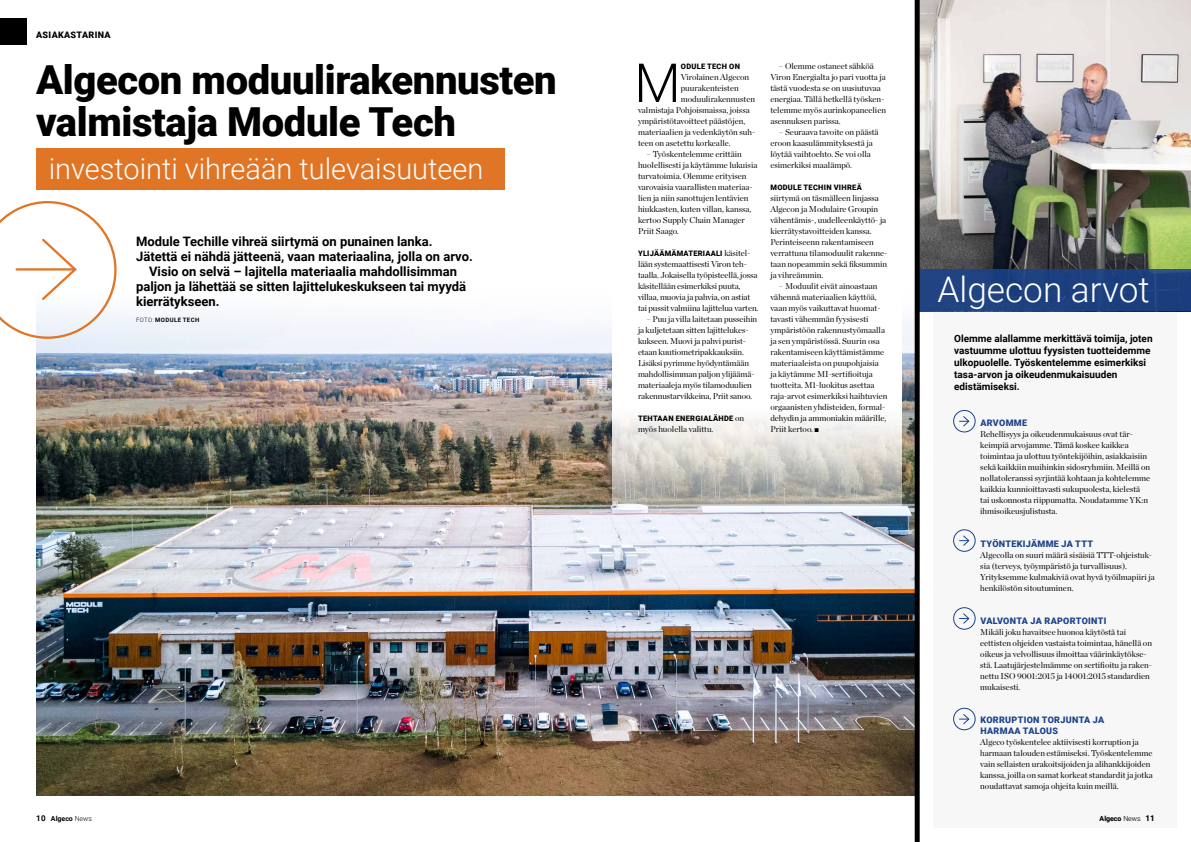
<style>
.page{position:relative;width:1191px;height:842px;background:#fff}
.page>*{position:absolute;margin:0;border:0;box-sizing:border-box;transform-origin:0 0}
.t1{font:300 53.9px "Roboto";color:#000}
.t2{font:900 40px/42px "Roboto";letter-spacing:-.01em;color:#000}
.t3{font:300 35.2px "Roboto";color:#fff}
.t4{font:300 28.9px "Roboto";color:#fff}
.t5{font:700 13px "Roboto";color:#000}
.t6{font:700 10px/12px "Roboto";color:#000}
.t7{font:900 9px/11px "Roboto";letter-spacing:.035em;color:#1a428a}
.t8{font:900 9px "Roboto";letter-spacing:.035em;color:#000}
.t9{font:8.5px/11px "Chronicle Display";color:#000}
.t10{font:900 7.5px "Roboto";letter-spacing:.035em;color:#000}
.t11{font:700 7px "Roboto";color:#000}
.t12{font:700 6px "Roboto";letter-spacing:.065em;color:#000}
.s1{font-weight:300}
.s2{font-size:8px}
.s3{font-family:"Chronicle Display";font-weight:400;font-size:8.5px}
.s4{font-family:"Alegreya Sans SC";font-weight:300}
</style>
<div class="page">
<img style="left:36px;top:311px;width:878px;height:484px">
<svg style="left:612px;top:311px;width:290px;height:198px"></svg>
<div style="left:0;top:18px;width:27px;height:26px;background:#000"></div>
<div style="left:933px;top:211px;width:243px;height:617px;background:#f6f6f6"></div>
<img style="left:919px;top:0;width:272px;height:270px">
<div style="left:918px;top:270px;width:273px;height:41px;background:#1d407f"></div>
<div style="left:953px;top:410px;width:22px;height:22px;border:1px solid #1a428a;border-radius:50%"></div>
<svg style="left:959px;top:416px;width:10px;height:11px"></svg>
<div style="left:953px;top:529px;width:22px;height:23px;border:1px solid #1a428a;border-radius:50%"></div>
<svg style="left:959px;top:535px;width:10px;height:11px"></svg>
<div style="left:953px;top:607px;width:22px;height:22px;border:1px solid #1a428a;border-radius:50%"></div>
<svg style="left:959px;top:613px;width:10px;height:11px"></svg>
<div style="left:953px;top:708px;width:22px;height:22px;border:1px solid #1a428a;border-radius:50%"></div>
<svg style="left:959px;top:714px;width:10px;height:11px"></svg>
<div style="left:914px;top:0;width:5px;height:842px;background:#000"></div>
<svg style="left:0;top:201px;width:117px;height:138px"></svg>
<hr style="left:17px;top:268px;width:58px;height:3px;background:#e17526">
<div style="left:36px;top:148px;width:469px;height:42px;background:#e17526"></div>
<p class="t8" style="left:36px;top:28px;width:76px">ASIAKASTARINA</p>
<h2 class="t2" style="left:36px;top:58px;width:522px">Algecon moduulirakennusten valmistaja Module Tech</h2>
<h3 class="t4" style="left:49px;top:149px;width:436px">investointi vihreään tulevaisuuteen</h3>
<h3 class="t5" style="left:136px;top:232px;width:298px">Module Techille vihreä siirtymä on punainen lanka.</h3>
<h3 class="t5" style="left:136px;top:247px;width:338px">Jätettä ei nähdä jätteenä, vaan materiaalina, jolla on arvo.</h3>
<h3 class="t5" style="left:149px;top:262px;width:309px">Visio on selvä – lajitella materiaalia mahdollisimman</h3>
<h3 class="t5" style="left:136px;top:277px;width:331px">paljon ja lähettää se sitten lajittelukeskukseen tai myydä</h3>
<h3 class="t5" style="left:136px;top:292px;width:85px">kierrätykseen.</h3>
<p class="t12" style="left:136px;top:315px;width:65px"><span class="s1">FOTO:</span> MODULE TECH</p>
<p class="t11" style="left:36px;top:814px;width:57px"><span class="s2">10</span> Algeco <span class="s1">News</span></p>
<h1 class="t1" style="left:634px;top:45px;width:48px">M</h1>
<p class="t10" style="left:681px;top:61px;width:60px">ODULE TECH ON</p>
<p class="t9" style="left:681px;top:71px;width:70px">Virolainen Algecon</p>
<p class="t9" style="left:681px;top:82px;width:60px">puurakenteisten</p>
<p class="t9" style="left:681px;top:93px;width:76px">moduulirakennusten</p>
<p class="t9" style="left:638px;top:104px;width:113px">valmistaja Pohjoismaissa, joissa</p>
<p class="t9" style="left:638px;top:115px;width:109px">ympäristötavoitteet päästöjen,</p>
<p class="t9" style="left:638px;top:126px;width:119px">materiaalien ja vedenkäytön suh-</p>
<p class="t9" style="left:638px;top:137px;width:94px">teen on asetettu korkealle.</p>
<p class="t9" style="left:638px;top:148px;width:121px;text-indent:8px">– Työskentelemme erittäin huolellisesti ja käytämme lukuisia turvatoimia. Olemme erityisen varovaisia vaarallisten materiaa&shy;lien ja niin sanottujen lentävien hiukkasten, kuten villan, kanssa, kertoo Supply Chain Manager<br>Priit Saago.</p>
<p class="t10" style="left:638px;top:248px;width:114px">YLIJÄÄMÄMATERIAALI <span class="s3">käsitel-</span></p>
<p class="t9" style="left:638px;top:258px;width:122px">lään systemaattisesti Viron teh&shy;taalla. Jokaisella työpisteellä, jossa käsitellään esimerkiksi puuta, villaa, muovia ja pahvia, on astiat tai pussit valmiina lajittelua varten.</p>
<p class="t9" style="left:638px;top:313px;width:121px;text-indent:8px">– Puu ja villa laitetaan pusseihin ja kuljetetaan sitten lajittelukes&shy;kukseen. Muovi ja pahvi purist&shy;etaan kuutiometripakkauksiin.<br>Lisäksi pyrimme hyödyntämään mahdollisimman paljon ylijäämä&shy;materiaaleja myös tilamoduulien rakennustarvikkeina, Priit sanoo.</p>
<p class="t10" style="left:638px;top:413px;width:107px">TEHTAAN ENERGIALÄHDE <span class="s3">on</span></p>
<p class="t9" style="left:638px;top:423px;width:77px">myös huolella valittu.</p>
<p class="t9" style="left:770px;top:60px;width:117px;text-indent:8px">– Olemme ostaneet sähköä<br>Viron Energialta jo pari vuotta ja tästä vuodesta se on uusiutuvaa energiaa. Tällä hetkellä työsken&shy;telemme myös aurinkopaneelien asennuksen parissa.</p>
<p class="t9" style="left:770px;top:126px;width:110px;text-indent:8px">– Seuraava tavoite on päästä eroon kaasulämmityksestä ja löytää vaihtoehto. Se voi olla esimerkiksi maalämpö.</p>
<p class="t10" style="left:770px;top:182px;width:93px">MODULE TECHIN VIHREÄ</p>
<p class="t9" style="left:770px;top:192px;width:118px">siirtymä on täsmälleen linjassa<br>Algecon ja Modulaire Groupin vähentämis-, uudelleenkäyttö- ja kierrätystavoitteiden kanssa.<br>Perinteiseenn rakentamiseen verrattuna tilamoduulit rakenne&shy;taan nopeammin sekä fiksummin ja vihreämmin.</p>
<p class="t9" style="left:770px;top:280px;width:119px;text-indent:8px">– Moduulit eivät ainoastaan vähennä materiaalien käyttöä, vaan myös vaikuttavat huomat&shy;tavasti vähemmän fyysisesti ympäristöön rakennustyömaalla ja sen ympäristössä. Suurin osa rakentamiseen käyttämistämme materiaaleista on puupohjaisia<br>ja käytämme MI-sertifioituja tuotteita. M1-luokitus asettaa raja-arvot esimerkiksi haihtuvien orgaanisten yhdisteiden, formal&shy;dehydin ja ammoniakin määrille,<br>Priit kertoo. <span class="s4">◼</span></p>
<h3 class="t3" style="left:937px;top:265px;width:214px">Algecon arvot</h3>
<p class="t6" style="left:954px;top:332px;width:200px">Olemme alallamme merkittävä toimija, joten vastuumme ulottuu fyysisten tuotteidemme ulkopuolelle. Työskentelemme esimerkiksi tasa-arvon ja oikeudenmukaisuuden edistämiseksi.</p>
<p class="t7" style="left:980px;top:417px;width:48px">ARVOMME</p>
<p class="t9" style="left:980px;top:428px;width:171px">Rehellisyys ja oikeudenmukaisuus ovat tär&shy;keimpiä arvojamme. Tämä koskee kaikkea toimintaa ja ulottuu työntekijöihin, asiakkaisiin sekä kaikkiin muihinkin sidosryhmiin. Meillä on nollatoleranssi syrjintää kohtaan ja kohtelemme kaikkia kunnioittavasti sukupuolesta, kielestä tai uskonnosta riippumatta. Noudatamme YK:n ihmisoikeusjulistusta.</p>
<p class="t7" style="left:980px;top:538px;width:114px">TYÖNTEKIJÄMME JA TTT</p>
<p class="t9" style="left:980px;top:549px;width:176px">Algecolla on suuri määrä sisäisiä TTT-ohjeistuk&shy;sia (terveys, työympäristö ja turvallisuus).<br>Yrityksemme kulmakiviä ovat hyvä työilmapiiri ja henkilöstön sitoutuminen.</p>
<p class="t7" style="left:980px;top:615px;width:127px">VALVONTA JA RAPORTOINTI</p>
<p class="t9" style="left:980px;top:626px;width:173px">Mikäli joku havaitsee huonoa käytöstä tai eettisten ohjeiden vastaista toimintaa, hänellä on oikeus ja velvollisuus ilmoittaa väärinkäytökse&shy;stä. Laatujärjestelmämme on sertifioitu ja raken&shy;nettu ISO 9001:2015 ja 14001:2015 standardien mukaisesti.</p>
<p class="t7" style="left:980px;top:714px;width:125px">KORRUPTION TORJUNTA JA<br>HARMAA TALOUS</p>
<p class="t9" style="left:980px;top:736px;width:174px">Algeco työskentelee aktiivisesti korruption ja harmaan talouden estämiseksi. Työskentelemme vain sellaisten urakoitsijoiden ja alihankkijoiden kanssa, joilla on samat korkeat standardit ja jotka noudattavat samoja ohjeita kuin meillä.</p>
<p class="t11" style="left:1099px;top:814px;width:57px">Algeco <span class="s1">News</span> <span class="s2">11</span></p>
</div>
